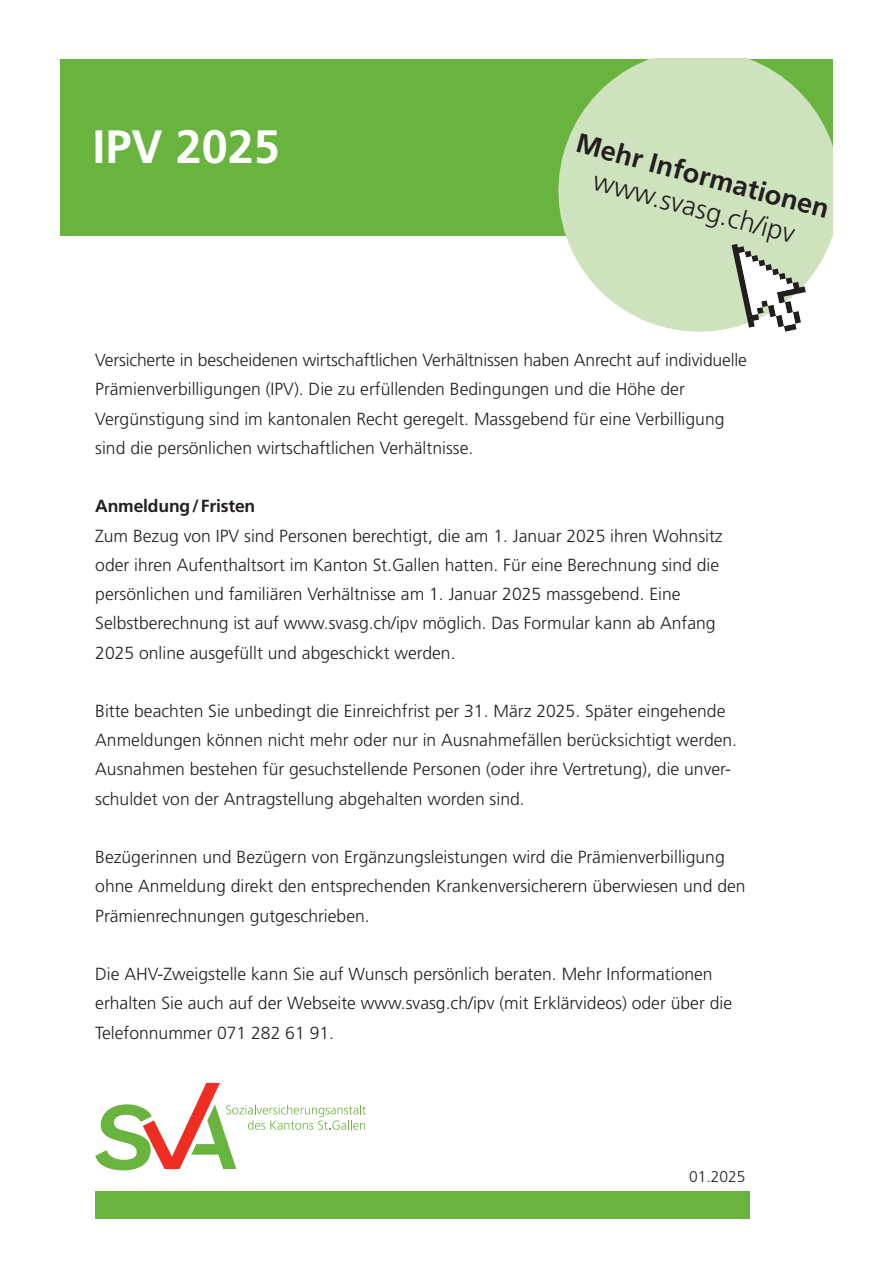
<style>
.page{position:relative;width:893px;height:1263px;background:#fff}
.page>*{position:absolute;margin:0;border:0;box-sizing:border-box;transform-origin:0 0}
.t1{font:700 46.8px "Frutiger LT Std";color:#fff}
.t2{font:700 27.3px/32.7px "Frutiger LT Std";color:#231f20;text-align:center}
.t3{font:300 17.55px/29.2px "Frutiger LT Std";color:#231f20}
.t4{font:300 15.6px "Frutiger LT Std";color:#231f20}
.s1{font-weight:300}
.s2{font-weight:700}
</style>
<div class="page">
<div style="left:60px;top:59px;width:773px;height:177px;background:#69b33f"></div>
<svg style="left:95px;top:1083px;width:271px;height:87px"></svg>
<div style="left:96px;top:1191px;width:654px;height:28px;background:#69b33f"></div>
<svg style="left:558px;top:59px;width:275px;height:273px;fill:#cee3bd"></svg>
<svg style="left:731px;top:244px;width:75px;height:88px"></svg>
<p class="t1" style="left:92px;top:119px;width:189px">IPV 2025</p>
<p class="t2" style="left:581px;top:126px;width:262px;rotate:15deg">Mehr Informationen <span class="s1">www.svasg.ch/ipv</span></p>
<p class="t3" style="left:95px;top:346px;width:653px">Versicherte in bescheidenen wirtschaftlichen Verhältnissen haben Anrecht auf individuelle Prämienverbilligungen (IPV). Die zu erfüllenden Bedingungen und die Höhe der Vergünstigung sind im kantonalen Recht geregelt. Massgebend für eine Verbilligung sind die persönlichen wirtschaftlichen Verhältnisse.</p>
<p class="t3" style="left:95px;top:492px;width:629px"><span class="s2">Anmeldung/Fristen<br></span>Zum Bezug von IPV sind Personen berechtigt, die am 1. Januar 2025 ihren Wohnsitz oder ihren Aufenthaltsort im Kanton St.Gallen hatten. Für eine Berechnung sind die persönlichen und familiären Verhältnisse am 1. Januar 2025 massgebend. Eine Selbstberechnung ist auf www.svasg.ch/ipv möglich. Das Formular kann ab Anfang 2025 online ausgefüllt und abgeschickt werden.</p>
<p class="t3" style="left:95px;top:696px;width:643px">Bitte beachten Sie unbedingt die Einreichfrist per 31. März 2025. Später eingehende Anmeldungen können nicht mehr oder nur in Ausnahmefällen berücksichtigt werden.<br>Ausnahmen bestehen für gesuchstellende Personen (oder ihre Vertretung), die unver&shy;schuldet von der Antragstellung abgehalten worden sind.</p>
<p class="t3" style="left:95px;top:843px;width:652px">Bezügerinnen und Bezügern von Ergänzungsleistungen wird die Prämienverbilligung ohne Anmeldung direkt den entsprechenden Krankenversicherern überwiesen und den<br>Prämienrechnungen gutgeschrieben.</p>
<p class="t3" style="left:95px;top:960px;width:638px">Die AHV-Zweigstelle kann Sie auf Wunsch persönlich beraten. Mehr Informationen erhalten Sie auch auf der Webseite www.svasg.ch/ipv (mit Erklärvideos) oder über die<br>Telefonnummer 071 282 61 91.</p>
<p class="t4" style="left:689px;top:1168px;width:58px">01.2025</p>
</div>
